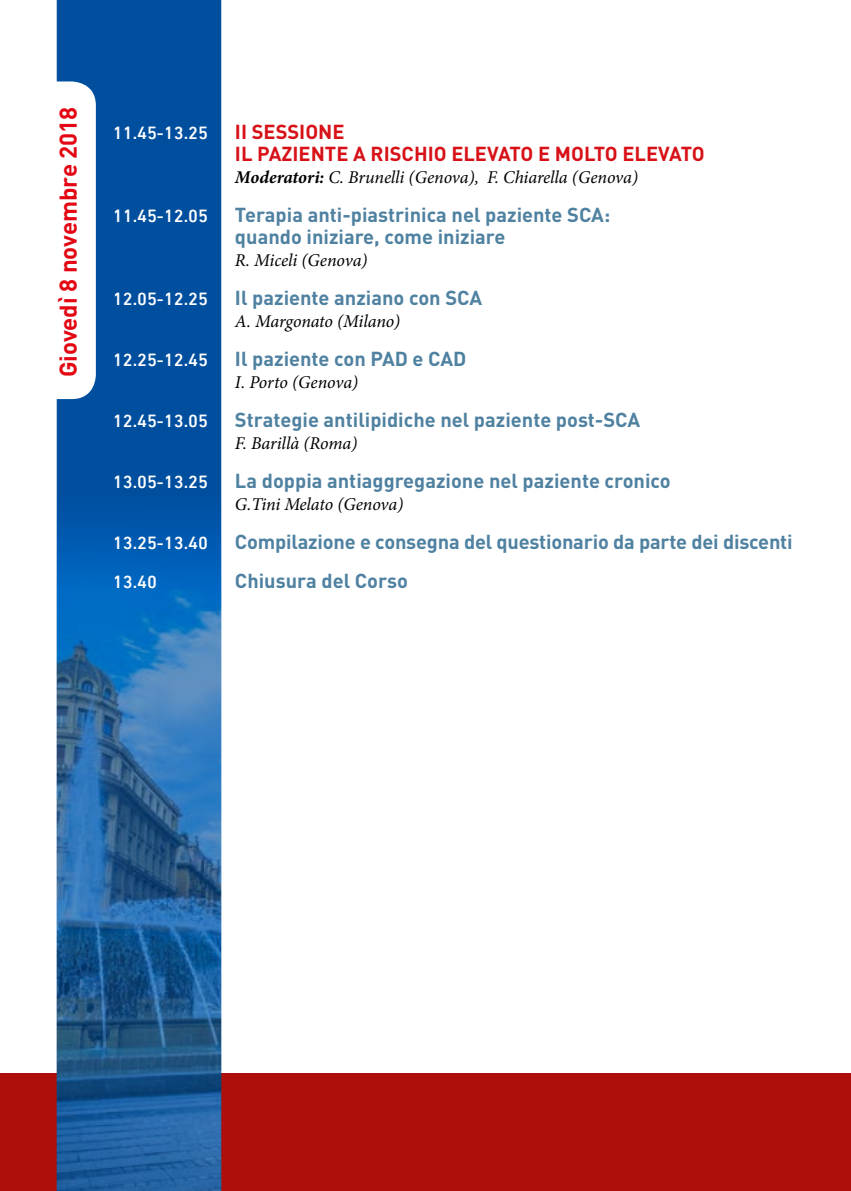
<style>
.page{position:relative;width:851px;height:1191px;background:#fff}
.page>*{position:absolute;margin:0;border:0;box-sizing:border-box;transform-origin:0 0}
.t1{font:700 24px "DIN";color:#e30613}
.t2{font:700 20px/22px "DIN";color:#4f81a1}
.t3{font:700 20px/22px "DIN";color:#d71117}
.t4{font:italic 18px "Minion Pro";letter-spacing:-.005em;color:#000}
.t5{font:500 18px "DIN Next W01";color:#fff}
.s1{font-weight:700}
</style>
<div class="page">
<div style="left:0;top:1072px;width:850px;height:119px;background:#ae0f0a"></div>
<svg style="left:57px;top:0;width:164px;height:450px;fill:#004f9f"></svg>
<img style="left:57px;top:450px;width:164px;height:741px">
<p class="t1" style="left:52px;top:377px;width:272px;rotate:-90deg">Giovedì 8 novembre 2018</p>
<p class="t5" style="left:113px;top:122px;width:97px">11.45-13.25</p>
<p class="t3" style="left:235px;top:120px;width:471px">II SESSIONE<br>IL PAZIENTE A RISCHIO ELEVATO E MOLTO ELEVATO</p>
<p class="t4" style="left:235px;top:165px;width:404px"><span class="s1">Moderatori:</span> C. Brunelli (Genova), F. Chiarella (Genova)</p>
<p class="t5" style="left:113px;top:205px;width:97px">11.45-12.05</p>
<p class="t2" style="left:235px;top:203px;width:376px">Terapia anti-piastrinica nel paziente SCA: quando iniziare, come iniziare</p>
<p class="t4" style="left:235px;top:248px;width:134px">R. Miceli (Genova)</p>
<p class="t5" style="left:113px;top:288px;width:97px">12.05-12.25</p>
<p class="t2" style="left:235px;top:286px;width:248px">Il paziente anziano con SCA</p>
<p class="t4" style="left:235px;top:309px;width:167px">A. Margonato (Milano)</p>
<p class="t5" style="left:113px;top:349px;width:97px">12.25-12.45</p>
<p class="t2" style="left:235px;top:347px;width:233px">Il paziente con PAD e CAD</p>
<p class="t4" style="left:235px;top:370px;width:125px">I. Porto (Genova)</p>
<p class="t5" style="left:113px;top:410px;width:97px">12.45-13.05</p>
<p class="t2" style="left:235px;top:408px;width:406px">Strategie antilipidiche nel paziente post-SCA</p>
<p class="t4" style="left:235px;top:431px;width:124px">F. Barillà (Roma)</p>
<p class="t5" style="left:113px;top:471px;width:97px">13.05-13.25</p>
<p class="t2" style="left:235px;top:469px;width:437px">La doppia antiaggregazione nel paziente cronico</p>
<p class="t4" style="left:235px;top:492px;width:170px">G.Tini Melato (Genova)</p>
<p class="t5" style="left:113px;top:532px;width:97px">13.25-13.40</p>
<p class="t2" style="left:235px;top:530px;width:559px">Compilazione e consegna del questionario da parte dei discenti</p>
<p class="t5" style="left:113px;top:571px;width:46px">13.40</p>
<p class="t2" style="left:235px;top:569px;width:174px">Chiusura del Corso</p>
</div>
